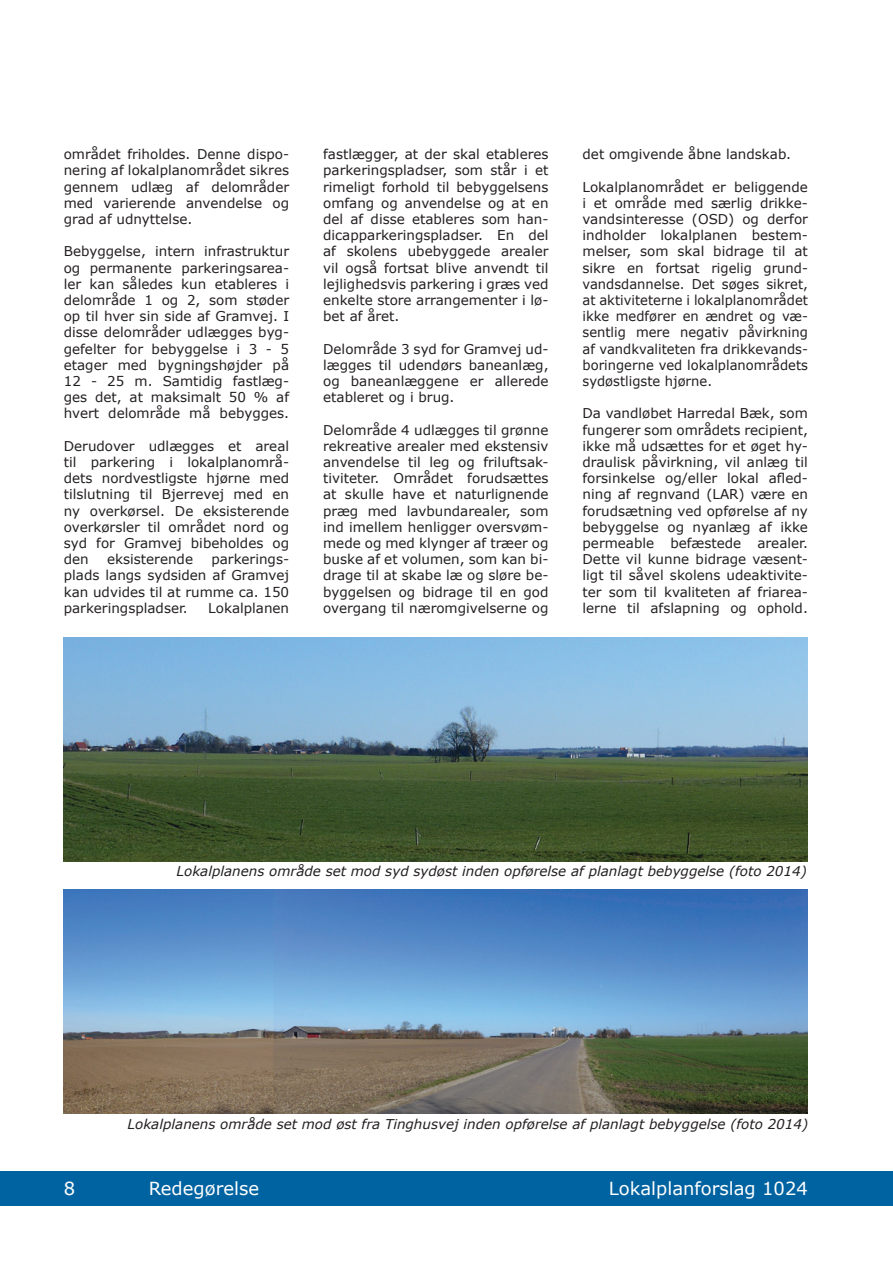
<style>
.page{position:relative;width:893px;height:1263px;background:#fff}
.page>*{position:absolute;margin:0;border:0;box-sizing:border-box;transform-origin:0 0}
.t1{font:18px "Verdana";color:#fff}
.t2{font:13.5px/16.2px "Verdana";color:#231f20;text-align:justify}
.t3{font:italic 13.5px "Verdana";color:#231f20}
</style>
<div class="page">
<div style="left:0;top:1171px;width:893px;height:34px;background:#0063a1"></div>
<img style="left:64px;top:637px;width:744px;height:224px">
<img style="left:64px;top:889px;width:744px;height:224px">
<p class="t2" style="left:64px;top:146px;width:227px">området friholdes. Denne dispo&shy;nering af lokalplanområdet sikres gennem udlæg af delområder med varierende anvendelse og grad af udnyttelse.</p>
<p class="t2" style="left:64px;top:243px;width:227px">Bebyggelse, intern infrastruktur og permanente parkeringsarea&shy;ler kan således kun etableres i delområde 1 og 2, som støder op til hver sin side af Gramvej. I disse delområder udlægges byg&shy;gefelter for bebyggelse i 3 - 5 etager med bygningshøjder på 12 - 25 m. Samtidig fastlæg&shy;ges det, at maksimalt 50 % af hvert delområde må bebygges.</p>
<p class="t2" style="left:64px;top:438px;width:227px">Derudover udlægges et areal til parkering i lokalplanområ&shy;dets nordvestligste hjørne med tilslutning til Bjerrevej med en ny overkørsel. De eksisterende overkørsler til området nord og syd for Gramvej bibeholdes og den</p>
<p class="t2" style="left:64px;top:551px;width:227px;text-indent:148px">parkerings&shy;plads langs sydsiden af Gramvej kan udvides til at rumme ca. 150 parkeringspladser.</p>
<p class="t2" style="left:107px;top:551px;width:87px">eksisterende</p>
<p class="t2" style="left:208px;top:600px;width:82px">Lokalplanen</p>
<p class="t2" style="left:323px;top:146px;width:227px">fastlægger, at der skal etableres parkeringspladser, som står i et rimeligt forhold til bebyggelsens omfang og anvendelse og at en del af disse etableres som han&shy;dicapparkeringspladser. En del af skolens ubebyggede arealer vil også fortsat blive anvendt til lejlighedsvis parkering i græs ved enkelte store arrangementer i lø&shy;bet af året.</p>
<p class="t2" style="left:323px;top:340px;width:227px">Delområde 3 syd for Gramvej ud&shy;lægges til udendørs baneanlæg, og baneanlæggene er allerede etableret og i brug.</p>
<p class="t2" style="left:323px;top:421px;width:227px">Delområde 4 udlægges til grønne rekreative arealer med ekstensiv anvendelse til leg og friluftsak&shy;tiviteter. Området forudsættes at skulle have et naturlignende præg med lavbundarealer, som ind imellem henligger oversvøm&shy;mede og med klynger af træer og buske af et volumen, som kan bi&shy;drage til at skabe læ og sløre be&shy;byggelsen og bidrage til en god overgang til næromgivelserne og</p>
<p class="t2" style="left:583px;top:146px;width:210px">det omgivende åbne landskab.</p>
<p class="t2" style="left:583px;top:178px;width:227px">Lokalplanområdet er beliggende i et område med særlig drikke&shy;vandsinteresse (OSD) og derfor indholder lokalplanen bestem&shy;melser, som skal bidrage til at sikre en fortsat rigelig grund&shy;vandsdannelse. Det søges sikret, at aktiviteterne i lokalplanområdet ikke medfører en ændret og væ&shy;sentlig mere negativ påvirkning af vandkvaliteten fra drikkevands&shy;boringerne ved lokalplanområdets sydøstligste hjørne.</p>
<p class="t2" style="left:583px;top:405px;width:227px">Da vandløbet Harredal Bæk, som fungerer som områdets recipient, ikke må udsættes for et øget hy&shy;draulisk påvirkning, vil anlæg til forsinkelse og/eller lokal afled&shy;ning af regnvand (LAR) være en forudsætning ved opførelse af ny bebyggelse og nyanlæg af ikke permeable befæstede arealer.<br>Dette vil kunne bidrage væsent&shy;ligt til såvel skolens udeaktivite&shy;ter som til kvaliteten af friarea&shy;lerne til afslapning og ophold.</p>
<p class="t3" style="left:177px;top:861px;width:632px">Lokalplanens område set mod syd sydøst inden opførelse af planlagt bebyggelse (foto 2014)</p>
<p class="t3" style="left:128px;top:1115px;width:682px">Lokalplanens område set mod øst fra Tinghusvej inden opførelse af planlagt bebyggelse (foto 2014)</p>
<h1 class="t1" style="left:64px;top:1176px;width:13px">8</h1>
<h1 class="t1" style="left:149px;top:1176px;width:112px">Redegørelse</h1>
<h1 class="t1" style="left:609px;top:1176px;width:201px">Lokalplanforslag 1024</h1>
</div>
